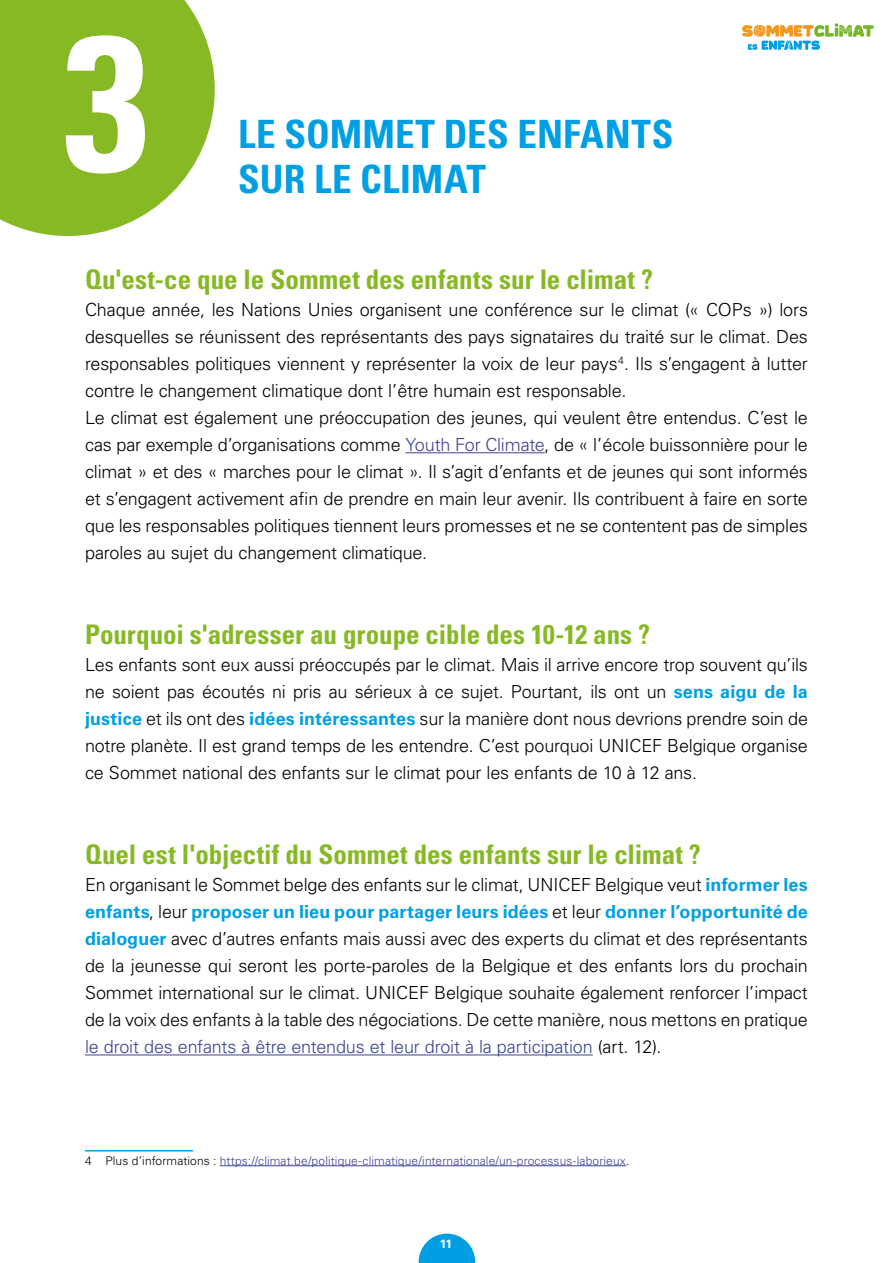
<style>
.page{position:relative;width:893px;height:1263px;background:#fff}
.page>*{position:absolute;margin:0;border:0;box-sizing:border-box;transform-origin:0 0}
.t1{font:700 condensed 193.05px "Univers LT Std";color:#fff}
.t2{font:700 condensed 39px/44.8px "Univers LT Std";letter-spacing:.005em;color:#009fe3}
.t3{font:700 condensed 27px "Univers LT Std";color:#87b925}
.t4{font:300 18px/27px "Univers LT Std";letter-spacing:-.01em;color:#000;text-align:justify}
.t5{font:300 12px "Univers LT Std";letter-spacing:.01em;color:#3b4395}
.t6{font:700 12px "Univers LT Std";color:#fff}
.s1{color:#3b4395}
.s2{font-weight:700;color:#009fe3}
.s3{color:#000}
</style>
<div class="page">
<svg style="left:742px;top:23px;width:132px;height:27px"></svg>
<hr style="left:405px;top:452px;width:140px;height:1px;background:#3b4395">
<hr style="left:85px;top:1054px;width:508px;height:1px;background:#3b4395">
<hr style="left:85px;top:1150px;width:108px;height:1px;background:#009fe3">
<hr style="left:220px;top:1165px;width:406px;height:1px;background:#3b4395">
<svg style="left:0;top:0;width:215px;height:236px;background:#94c13e"></svg>
<svg style="left:419px;top:1233px;width:56px;height:30px"></svg>
<h1 class="t1" style="left:63px;top:-15px;width:87px">3</h1>
<h2 class="t2" style="left:238px;top:111px;width:437px">LE SOMMET DES ENFANTS<br>SUR LE CLIMAT</h2>
<h3 class="t3" style="left:85px;top:263px;width:569px">Qu'est-ce que le Sommet des enfants sur le climat ?</h3>
<p class="t4" style="left:85px;top:296px;width:724px;text-align:left">Chaque année, les Nations Unies organisent une conférence sur le climat (« COPs ») lors desquelles se réunissent des représentants des pays signataires du traité sur le climat. Des responsables politiques viennent y représenter la voix de leur pays<sup>4</sup>. Ils s’engagent à lutter contre le changement climatique dont l’être humain est responsable.<br>Le climat est également une préoccupation des jeunes, qui veulent être entendus. C’est le cas par exemple d’organisations comme <span class="s1">Youth For Climate</span>, de « l’école buissonnière pour le climat » et des « marches pour le climat ». Il s’agit d’enfants et de jeunes qui sont informés et s’engagent activement afin de prendre en main leur avenir. Ils contribuent à faire en sorte que les responsables politiques tiennent leurs promesses et ne se contentent pas de simples paroles au sujet du changement climatique.</p>
<h3 class="t3" style="left:85px;top:618px;width:567px">Pourquoi s'adresser au groupe cible des 10-12 ans ?</h3>
<p class="t4" style="left:85px;top:651px;width:724px">Les enfants sont eux aussi préoccupés par le climat. Mais il arrive encore trop souvent qu’ils ne soient pas écoutés ni pris au sérieux à ce sujet. Pourtant, ils ont un <span class="s2">sens aigu de la justice</span> et ils ont des <span class="s2">idées intéressantes</span> sur la manière dont nous devrions prendre soin de notre planète. Il est grand temps de les entendre. C’est pourquoi UNICEF Belgique organise ce Sommet national des enfants sur le climat pour les enfants de 10 à 12 ans.</p>
<h3 class="t3" style="left:85px;top:838px;width:617px">Quel est l'objectif du Sommet des enfants sur le climat ?</h3>
<p class="t4" style="left:85px;top:871px;width:724px">En organisant le Sommet belge des enfants sur le climat, UNICEF Belgique veut <span class="s2">informer les enfants</span>, leur <span class="s2">proposer un lieu pour partager leurs idées</span> et leur <span class="s2">donner l’opportunité de dialoguer</span> avec d’autres enfants mais aussi avec des experts du climat et des représentants de la jeunesse qui seront les porte-paroles de la Belgique et des enfants lors du prochain Sommet international sur le climat. UNICEF Belgique souhaite également renforcer l’impact de la voix des enfants à la table des négociations. De cette manière, nous mettons en pratique <span class="s1">le droit des enfants à être entendus et leur droit à la participation</span> (art. 12).</p>
<p class="t5" style="left:85px;top:1153px;width:546px"><span class="s3">4 Plus d’informations :</span> https://climat.be/politique-climatique/internationale/un-processus-laborieux<span class="s3">.</span></p>
<p class="t6" style="left:440px;top:1237px;width:14px">11</p>
</div>
